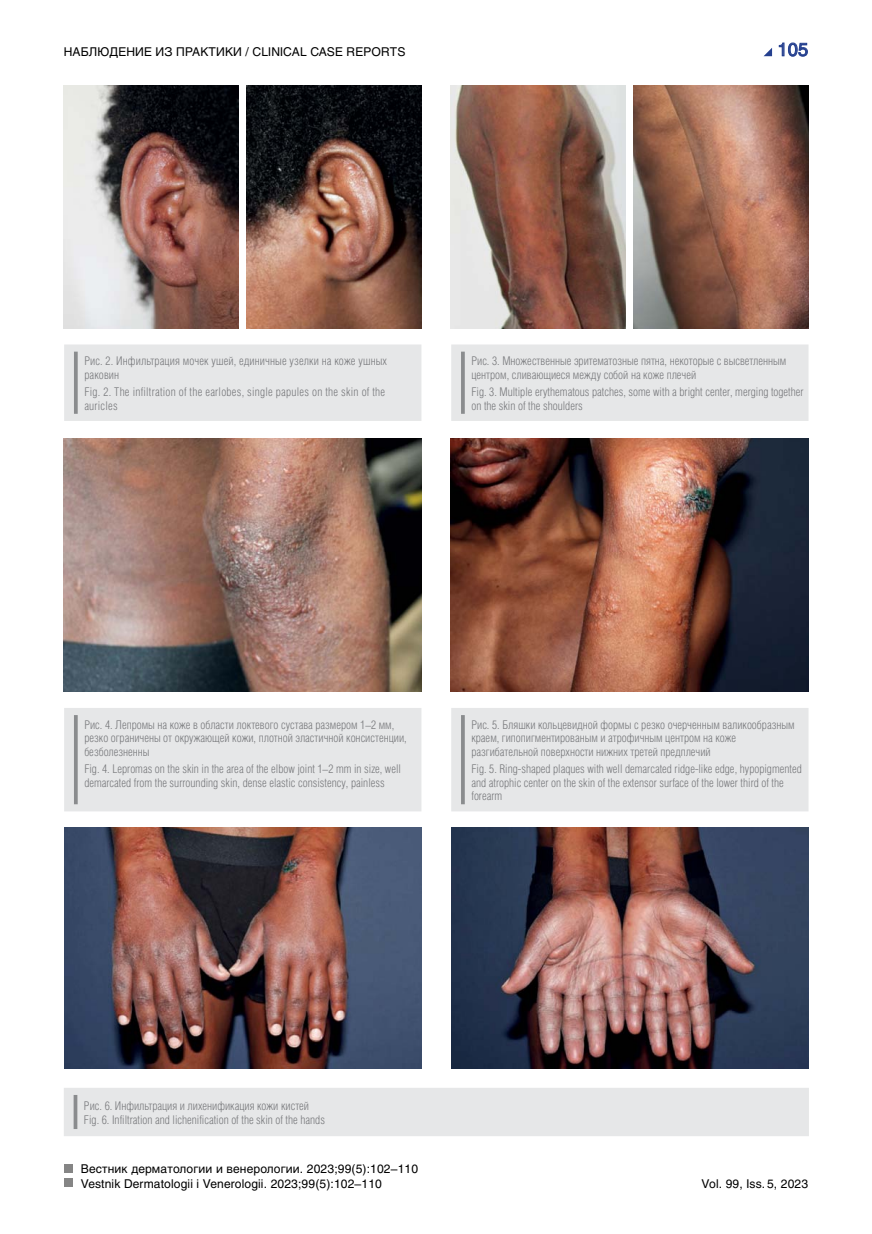
<style>
.page{position:relative;width:872px;height:1234px;background:#fff}
.page>*{position:absolute;margin:0;border:0;box-sizing:border-box;transform-origin:0 0}
.t1{font:18px "Helios C";color:#25408f}
.t2{font:12px/13.5px "Helios Cond Light C";color:#797a7d}
.t3{font:12px "Helios C";letter-spacing:.01em;color:#000}
.t4{font:12px/13.5px "Helios Cond Light C";letter-spacing:.02em;color:#797a7d}
</style>
<div class="page">
<div style="left:64px;top:1178px;width:8px;height:8px;background:#858585"></div>
<svg style="left:764px;top:48px;width:8px;height:8px"></svg>
<svg style="left:778px;top:42px;width:30px;height:15px"></svg>
<div style="left:64px;top:1163px;width:8px;height:8px;background:#858585"></div>
<div style="left:64px;top:344px;width:357px;height:77px;background:#e6e7e8"></div>
<svg style="left:74px;top:351px;width:4px;height:63px"></svg>
<div style="left:64px;top:708px;width:357px;height:103px;background:#e6e7e8"></div>
<svg style="left:74px;top:715px;width:4px;height:89px"></svg>
<div style="left:451px;top:708px;width:357px;height:103px;background:#e6e7e8"></div>
<svg style="left:461px;top:715px;width:4px;height:89px"></svg>
<div style="left:451px;top:344px;width:357px;height:77px;background:#e6e7e8"></div>
<svg style="left:461px;top:351px;width:4px;height:63px"></svg>
<img style="left:64px;top:85px;width:174px;height:243px">
<img style="left:64px;top:438px;width:357px;height:253px">
<img style="left:451px;top:438px;width:357px;height:253px">
<img style="left:451px;top:85px;width:174px;height:243px">
<img style="left:247px;top:85px;width:174px;height:243px">
<img style="left:634px;top:85px;width:174px;height:243px">
<img style="left:64px;top:827px;width:357px;height:241px">
<img style="left:451px;top:827px;width:357px;height:241px">
<div style="left:64px;top:1088px;width:745px;height:47px;background:#e6e7e8"></div>
<hr style="left:74px;top:1094px;width:3px;height:34px;background:#8a8c8e">
<p class="t3" style="left:64px;top:45px;width:343px">НАБЛЮДЕНИЕ ИЗ ПРАКТИКИ / CLINICAL CASE REPORTS</p>
<h1 class="t1" style="left:777px;top:39px;width:32px">105</h1>
<p class="t2" style="left:84px;top:354px;width:304px">Рис. 2. Инфильтрация мочек ушей, единичные узелки на коже ушных раковин</p>
<p class="t4" style="left:84px;top:385px;width:302px">Fig. 2. Тhe infiltration of the earlobes, single papules on the skin of the auricles</p>
<p class="t2" style="left:471px;top:354px;width:316px">Рис. 3. Множественные эритематозные пятна, некоторые с высветленным центром, сливающиеся между собой на коже плечей</p>
<p class="t2" style="left:471px;top:385px;width:334px">Fig. 3. Multiple erythematous patches, some with a bright center, merging together on the skin of the shoulders</p>
<p class="t2" style="left:84px;top:717px;width:324px">Рис. 4. Лепромы на коже в области локтевого сустава размером 1–2 мм, резко ограничены от окружающей кожи, плотной эластичной консистенции, безболезненны</p>
<p class="t2" style="left:84px;top:762px;width:318px">Fig. 4. Lepromas on the skin in the area of the elbow joint 1–2 mm in size, well demarcated from the surrounding skin, dense elastic consistency, painless</p>
<p class="t2" style="left:471px;top:717px;width:325px">Рис. 5. Бляшки кольцевидной формы с резко очерченным валикообразным краем, гипопигментированым и атрофичным центром на коже разгибательной поверхности нижних третей предплечий</p>
<p class="t2" style="left:471px;top:762px;width:332px">Fig. 5. Ring-shaped plaques with well demarcated ridge-like edge, hypopigmented and atrophic center on the skin of the extensor surface of the lower third of the forearm</p>
<p class="t2" style="left:84px;top:1098px;width:242px">Рис. 6. Инфильтрация и лихенификация кожи кистей<br>Fig. 6. Infiltration and lichenification of the skin of the hands</p>
<p class="t3" style="left:81px;top:1161px;width:339px">Вестник дерматологии и венерологии. 2023;99(5):102–110</p>
<p class="t3" style="left:81px;top:1176px;width:303px">Vestnik Dermatologii i Venerologii. 2023;99(5):102–110</p>
<p class="t3" style="left:701px;top:1176px;width:108px">Vol. 99, Iss. 5, 2023</p>
</div>
